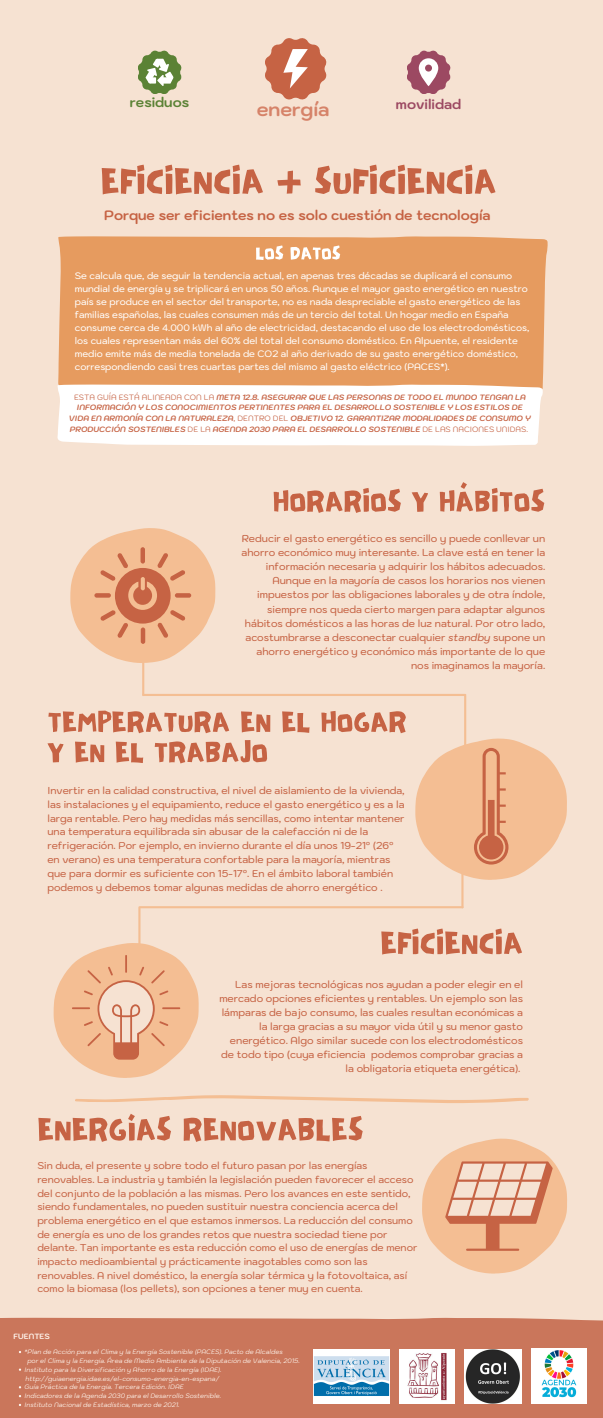
<style>
.page{position:relative;width:603px;height:1418px;background:#fff}
.page>*{position:absolute;margin:0;border:0;box-sizing:border-box;transform-origin:0 0}
.t1{font:700 19.12px "Kodchasan";color:#d68369}
.t2{font:700 13.62px "Kodchasan";color:#c66344}
.t3{font:700 13.57px "Kodchasan";color:#9c4962}
.t4{font:700 13.57px "Kodchasan";color:#5b8235}
.t5{font:500 10.05px/14.1px "Kodchasan";color:#c66344;text-align:right}
.t6{font:500 10px/13.9px "Kodchasan";color:#c66344}
.t7{font:500 9.88px/13.7px "Kodchasan";color:#c66344}
.t8{font:500 9.35px/12.9px "Kodchasan";color:#fff}
.t9{font:italic 700 7.7px/10.7px "Kodchasan";color:#c66344;text-align:center}
.t10{font:700 7.6px "Kodchasan";color:#fff6ee}
.t11{font:italic 6.4px/8.8px "Kodchasan";color:#fff6ee}
.s1{font-weight:400;font-style:normal}
.s2{font-style:italic}
</style>
<div class="page">
<div style="left:0;top:0;width:602px;height:1417px;background:#f6e2d2"></div>
<div style="left:0;top:1317px;width:602px;height:100px;background:#ca765b"></div>
<hr style="left:142px;top:622px;width:2px;height:73px;background:#f4be93">
<hr style="left:464px;top:696px;width:2px;height:73px;background:#f4be93">
<hr style="left:143px;top:694px;width:322px;height:2px;background:#f4be93">
<hr style="left:138px;top:907px;width:2px;height:73px;background:#f4be93">
<hr style="left:461px;top:834px;width:2px;height:73px;background:#f4be93">
<hr style="left:140px;top:906px;width:322px;height:2px;background:#f4be93">
<svg style="left:75px;top:1095px;width:453px;height:8px"></svg>
<svg style="left:407px;top:51px;width:43px;height:43px"></svg>
<svg style="left:138px;top:51px;width:43px;height:43px"></svg>
<svg style="left:265px;top:38px;width:61px;height:61px"></svg>
<svg style="left:54px;top:942px;width:145px;height:135px"></svg>
<div style="left:58px;top:236px;width:489px;height:156px;background:#e69b5f"></div>
<div style="left:57px;top:384px;width:485px;height:62px;background:#fff"></div>
<svg style="left:422px;top:1138px;width:145px;height:135px"></svg>
<svg style="left:415px;top:738px;width:151px;height:141px"></svg>
<svg style="left:70px;top:528px;width:145px;height:135px"></svg>
<svg style="left:273px;top:488px;width:128px;height:25px"></svg>
<svg style="left:411px;top:492px;width:17px;height:20px"></svg>
<svg style="left:439px;top:482px;width:105px;height:30px"></svg>
<svg style="left:48px;top:710px;width:181px;height:23px"></svg>
<svg style="left:241px;top:711px;width:29px;height:21px"></svg>
<svg style="left:282px;top:711px;width:27px;height:21px"></svg>
<svg style="left:321px;top:711px;width:84px;height:22px"></svg>
<svg style="left:47px;top:743px;width:16px;height:19px"></svg>
<svg style="left:75px;top:741px;width:29px;height:21px"></svg>
<svg style="left:116px;top:741px;width:27px;height:22px"></svg>
<svg style="left:155px;top:740px;width:112px;height:23px"></svg>
<svg style="left:381px;top:928px;width:141px;height:26px"></svg>
<svg style="left:38px;top:1114px;width:133px;height:27px"></svg>
<svg style="left:184px;top:1116px;width:178px;height:25px"></svg>
<svg style="left:102px;top:165px;width:161px;height:29px"></svg>
<svg style="left:277px;top:170px;width:24px;height:24px"></svg>
<svg style="left:315px;top:165px;width:180px;height:29px"></svg>
<svg style="left:256px;top:245px;width:27px;height:15px"></svg>
<svg style="left:290px;top:245px;width:50px;height:15px"></svg>
<img style="left:531px;top:1348px;width:55px;height:55px">
<img style="left:400px;top:1348px;width:54px;height:55px">
<img style="left:464px;top:1348px;width:57px;height:55px">
<img style="left:313px;top:1349px;width:76px;height:54px">
<h3 class="t4" style="left:130px;top:93px;width:61px">residuos</h3>
<h3 class="t3" style="left:396px;top:95px;width:67px">movilidad</h3>
<h1 class="t1" style="left:257px;top:96px;width:74px">energía</h1>
<h2 class="t2" style="left:104px;top:206px;width:388px">Porque ser eficientes no es solo cuestión de tecnología</h2>
<p class="t8" style="left:75px;top:269px;width:456px">Se calcula que, de seguir la tendencia actual, en apenas tres décadas se duplicará el consumo mundial de energía y se triplicará en unos 50 años. Aunque el mayor gasto energético en nuestro país se produce en el sector del transporte, no es nada despreciable el gasto energético de las familias españolas, las cuales consumen más de un tercio del total. Un hogar medio en España consume cerca de 4.000 kWh al año de electricidad, destacando el uso de los electrodomésticos, los cuales representan más del 60% del total del consumo doméstico. En Alpuente, el residente medio emite más de media tonelada de CO2 al año derivado de su gasto energético doméstico, correspondiendo casi tres cuartas partes del mismo al gasto eléctrico (PACES*).</p>
<p class="t9" style="left:69px;top:391px;width:463px"><span class="s1">ESTA GUÍA ESTÁ ALINEADA CON LA</span> META 12.8. ASEGURAR QUE LAS PERSONAS DE TODO EL MUNDO TENGAN LA INFORMACIÓN Y LOS CONOCIMIENTOS PERTINENTES PARA EL DESARROLLO SOSTENIBLE Y LOS ESTILOS DE VIDA EN ARMONÍA CON LA NATURALEZA<span class="s1">, DENTRO DEL</span> OBJETIVO 12. GARANTIZAR MODALIDADES DE CONSUMO Y PRODUCCIÓN SOSTENIBLES <span class="s1">DE LA</span> AGENDA 2030 PARA EL DESARROLLO SOSTENIBLE <span class="s1">DE LAS NACIONES UNIDAS.</span></p>
<p class="t5" style="left:241px;top:531px;width:305px">Reducir el gasto energético es sencillo y puede conllevar un ahorro económico muy interesante. La clave está en tener la información necesaria y adquirir los hábitos adecuados.<br>Aunque en la mayoría de casos los horarios nos vienen impuestos por las obligaciones laborales y de otra índole, siempre nos queda cierto margen para adaptar algunos hábitos domésticos a las horas de luz natural. Por otro lado, acostumbrarse a desconectar cualquier <span class="s2">standby</span> supone un ahorro energético y económico más importante de lo que nos imaginamos la mayoría.</p>
<p class="t6" style="left:47px;top:783px;width:358px">Invertir en la calidad constructiva, el nivel de aislamiento de la vivienda, las instalaciones y el equipamiento, reduce el gasto energético y es a la larga rentable. Pero hay medidas más sencillas, como intentar mantener una temperatura equilibrada sin abusar de la calefacción ni de la refrigeración. Por ejemplo, en invierno durante el día unos 19-21º (26º en verano) es una temperatura confortable para la mayoría, mientras que para dormir es suficiente con 15-17º. En el ámbito laboral también podemos y debemos tomar algunas medidas de ahorro energético .</p>
<p class="t5" style="left:219px;top:976px;width:305px">Las mejoras tecnológicas nos ayudan a poder elegir en el mercado opciones eficientes y rentables. Un ejemplo son las lámparas de bajo consumo, las cuales resultan económicas a la larga gracias a su mayor vida útil y su menor gasto energético. Algo similar sucede con los electrodomésticos de todo tipo (cuya eficiencia podemos comprobar gracias a la obligatoria etiqueta energética).</p>
<p class="t7" style="left:37px;top:1158px;width:381px">Sin duda, el presente y sobre todo el futuro pasan por las energías renovables. La industria y también la legislación pueden favorecer el acceso del conjunto de la población a las mismas. Pero los avances en este sentido, siendo fundamentales, no pueden sustituir nuestra conciencia acerca del problema energético en el que estamos inmersos. La reducción del consumo de energía es uno de los grandes retos que nuestra sociedad tiene por delante. Tan importante es esta reducción como el uso de energías de menor impacto medioambiental y prácticamente inagotables como son las renovables. A nivel doméstico, la energía solar térmica y la fotovoltaica, así como la biomasa (los pellets), son opciones a tener muy en cuenta.</p>
<p class="t10" style="left:14px;top:1331px;width:38px">FUENTES</p>
<p class="t11" style="left:24px;top:1347px;width:260px">*Plan de Acción para el Clima y la Energía Sostenible (PACES). Pacto de Alcaldes</p>
<p class="t11" style="left:24px;top:1364px;width:198px">Instituto para la Diversificación y Ahorro de la Energía (IDAE).</p>
<p class="t11" style="left:24px;top:1382px;width:198px">Guía Práctica de la Energía. Tercera Edición. IDAE<br>Indicadores de la Agenda 2030 para el Desarrollo Sostenible.<br>Instituto Nacional de Estadística, marzo de 2021.</p>
<p class="t11" style="left:27px;top:1355px;width:274px">por el Clima y la Energía. Área de Medio Ambiente de la Diputación de Valencia, 2015.</p>
<p class="t11" style="left:26px;top:1373px;width:195px">http://guiaenergia.idae.es/el-consumo-energia-en-espana/</p>
</div>
